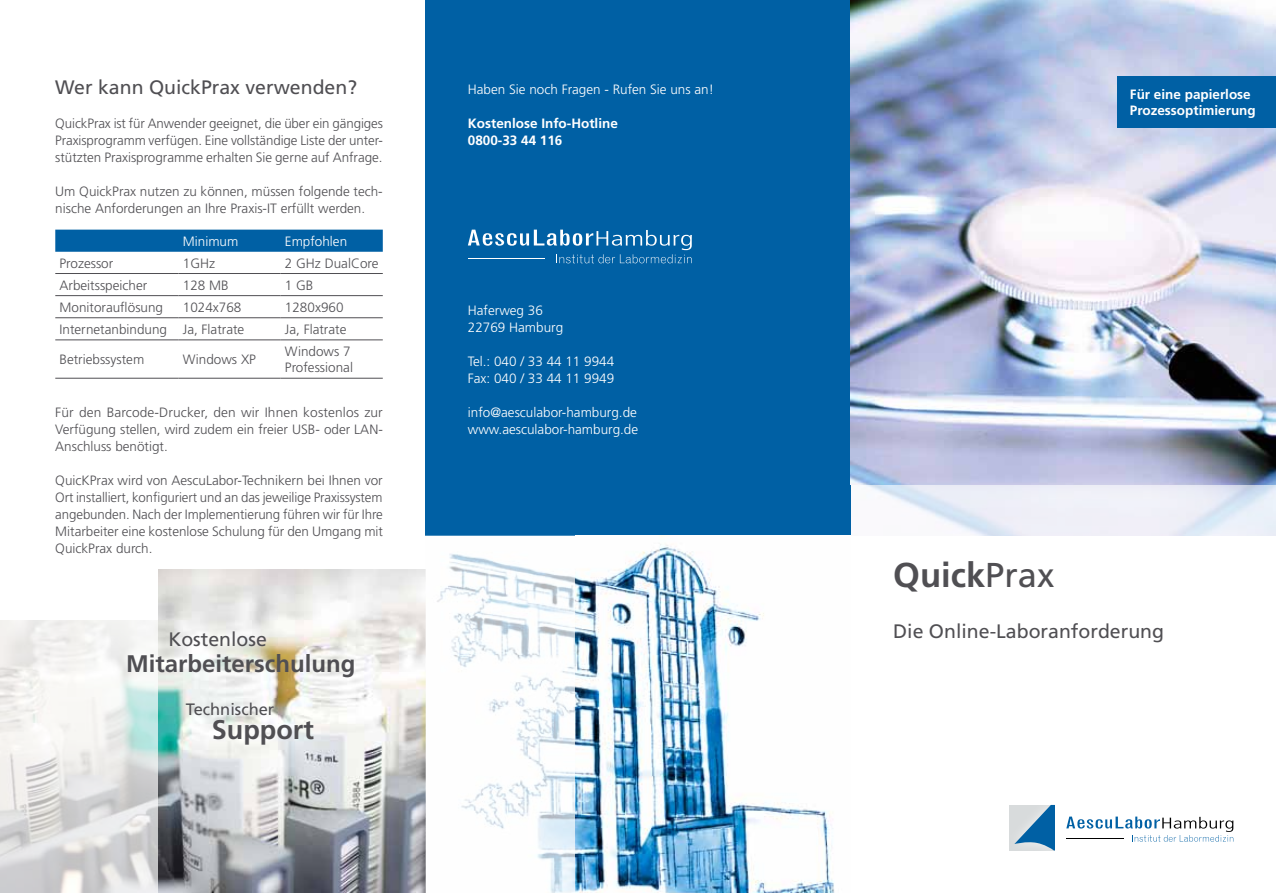
<style>
.page{position:relative;width:1276px;height:893px;background:#fff}
.page>*{position:absolute;margin:0;border:0;box-sizing:border-box;transform-origin:0 0}
.t1{font:700 34.5px "Frutiger LT Std";color:#504f53}
.t2{font:700 27px "Frutiger LT Std";color:#504f53}
.t3{font:700 24px "Frutiger LT Std";color:#504f53}
.t4{font:19.5px "Frutiger LT Std";color:#504f53}
.t5{font:16.5px "Frutiger LT Std";color:#504f53}
.t6{font:300 13.5px/17px "Frutiger LT Std";color:#504f53;text-align:justify}
.t7{font:300 13.5px/17px "Frutiger LT Std";color:#fff}
.t8{font:700 13.5px/17px "Frutiger LT Std";color:#fff}
.s1{font-weight:400}
</style>
<div class="page">
<img style="left:850px;top:485px;width:426px;height:50px">
<div style="left:425px;top:0;width:425px;height:536px;background:#0060a4"></div>
<svg style="left:1066px;top:817px;width:167px;height:25px"></svg>
<hr style="left:1066px;top:838px;width:57px;height:1px;background:#000">
<svg style="left:1014px;top:805px;width:41px;height:45px;background:#72a1c2"></svg>
<img style="left:425px;top:536px;width:410px;height:357px">
<svg style="left:468px;top:230px;width:224px;height:33px"></svg>
<hr style="left:468px;top:258px;width:76px;height:1px;background:#fff">
<img style="left:0;top:621px;width:159px;height:272px">
<img style="left:159px;top:570px;width:266px;height:323px">
<div style="left:55px;top:230px;width:328px;height:22px;background:#0060a4"></div>
<hr style="left:55px;top:273px;width:124px;height:1px;background:#504f53">
<hr style="left:179px;top:273px;width:102px;height:1px;background:#504f53">
<hr style="left:281px;top:273px;width:102px;height:1px;background:#504f53">
<hr style="left:55px;top:295px;width:124px;height:1px;background:#504f53">
<hr style="left:179px;top:295px;width:102px;height:1px;background:#504f53">
<hr style="left:281px;top:295px;width:102px;height:1px;background:#504f53">
<hr style="left:55px;top:317px;width:124px;height:1px;background:#504f53">
<hr style="left:179px;top:317px;width:102px;height:1px;background:#504f53">
<hr style="left:281px;top:317px;width:102px;height:1px;background:#504f53">
<hr style="left:55px;top:339px;width:124px;height:1px;background:#504f53">
<hr style="left:179px;top:339px;width:102px;height:1px;background:#504f53">
<hr style="left:281px;top:339px;width:102px;height:1px;background:#504f53">
<hr style="left:55px;top:378px;width:124px;height:1px;background:#504f53">
<hr style="left:179px;top:378px;width:102px;height:1px;background:#504f53">
<hr style="left:281px;top:378px;width:102px;height:1px;background:#504f53">
<img style="left:850px;top:0;width:426px;height:485px">
<div style="left:1117px;top:77px;width:159px;height:51px;background:#0060a4"></div>
<h3 class="t4" style="left:55px;top:75px;width:303px">Wer kann QuickPrax verwenden?</h3>
<p class="t6" style="left:55px;top:115px;width:329px">QuickPrax ist für Anwender geeignet, die über ein gängiges Praxisprogramm verfügen. Eine vollständige Liste der unter&shy;stützten Praxisprogramme erhalten Sie gerne auf Anfrage.</p>
<p class="t6" style="left:55px;top:183px;width:329px">Um QuickPrax nutzen zu können, müssen folgende tech&shy;nische Anforderungen an Ihre Praxis-IT erfüllt werden.</p>
<p class="t7" style="left:183px;top:233px;width:57px">Minimum</p>
<p class="t7" style="left:285px;top:233px;width:64px">Empfohlen</p>
<p class="t6" style="left:60px;top:255px;width:55px">Prozessor</p>
<p class="t6" style="left:183px;top:255px;width:34px">1GHz</p>
<p class="t6" style="left:285px;top:255px;width:95px">2 GHz DualCore</p>
<p class="t6" style="left:60px;top:277px;width:89px">Arbeitsspeicher</p>
<p class="t6" style="left:183px;top:277px;width:47px">128 MB</p>
<p class="t6" style="left:285px;top:277px;width:30px">1 GB</p>
<p class="t6" style="left:60px;top:299px;width:105px">Monitorauflösung</p>
<p class="t6" style="left:183px;top:299px;width:60px">1024x768</p>
<p class="t6" style="left:285px;top:299px;width:60px">1280x960</p>
<p class="t6" style="left:60px;top:321px;width:186px">Internetanbindung Ja, Flatrate</p>
<p class="t6" style="left:285px;top:321px;width:63px">Ja, Flatrate</p>
<p class="t6" style="left:60px;top:351px;width:86px">Betriebssystem</p>
<p class="t6" style="left:183px;top:351px;width:75px">Windows XP</p>
<p class="t6" style="left:285px;top:343px;width:70px;line-height:16.2px">Windows 7<br>Professional</p>
<p class="t6" style="left:55px;top:404px;width:329px">Für den Barcode-Drucker, den wir Ihnen kostenlos zur Verfügung stellen, wird zudem ein freier USB- oder LAN-Anschluss benötigt.</p>
<p class="t6" style="left:55px;top:472px;width:329px">QuicKPrax wird von AescuLabor-Technikern bei Ihnen vor Ort installiert, konfiguriert und an das jeweilige Praxissystem angebunden. Nach der Implementierung führen wir für Ihre Mitarbeiter eine kostenlose Schulung für den Umgang mit QuickPrax durch.</p>
<h3 class="t4" style="left:168px;top:628px;width:100px">Kostenlose</h3>
<h3 class="t3" style="left:126px;top:649px;width:231px">Mitarbeiterschulung</h3>
<p class="t5" style="left:186px;top:699px;width:90px">Technischer</p>
<h2 class="t2" style="left:212px;top:714px;width:104px">Support</h2>
<p class="t7" style="left:468px;top:81px;width:248px">Haben Sie noch Fragen - Rufen Sie uns an!</p>
<p class="t8" style="left:468px;top:114px;width:152px">Kostenlose Info-Hotline<br>0800-33 44 116</p>
<p class="t7" style="left:468px;top:302px;width:97px">Haferweg 36<br>22769 Hamburg</p>
<p class="t7" style="left:468px;top:353px;width:148px">Tel.: 040 / 33 44 11 9944<br>Fax: 040 / 33 44 11 9949</p>
<p class="t7" style="left:468px;top:404px;width:172px">info@aesculabor-hamburg.de www.aesculabor-hamburg.de</p>
<p class="t8" style="left:1130px;top:86px;width:127px;line-height:16.2px">Für eine papierlose<br>Prozessoptimierung</p>
<h1 class="t1" style="left:893px;top:555px;width:163px">Quick<span class="s1">Prax</span></h1>
<h3 class="t4" style="left:893px;top:620px;width:272px">Die Online-Laboranforderung</h3>
</div>
